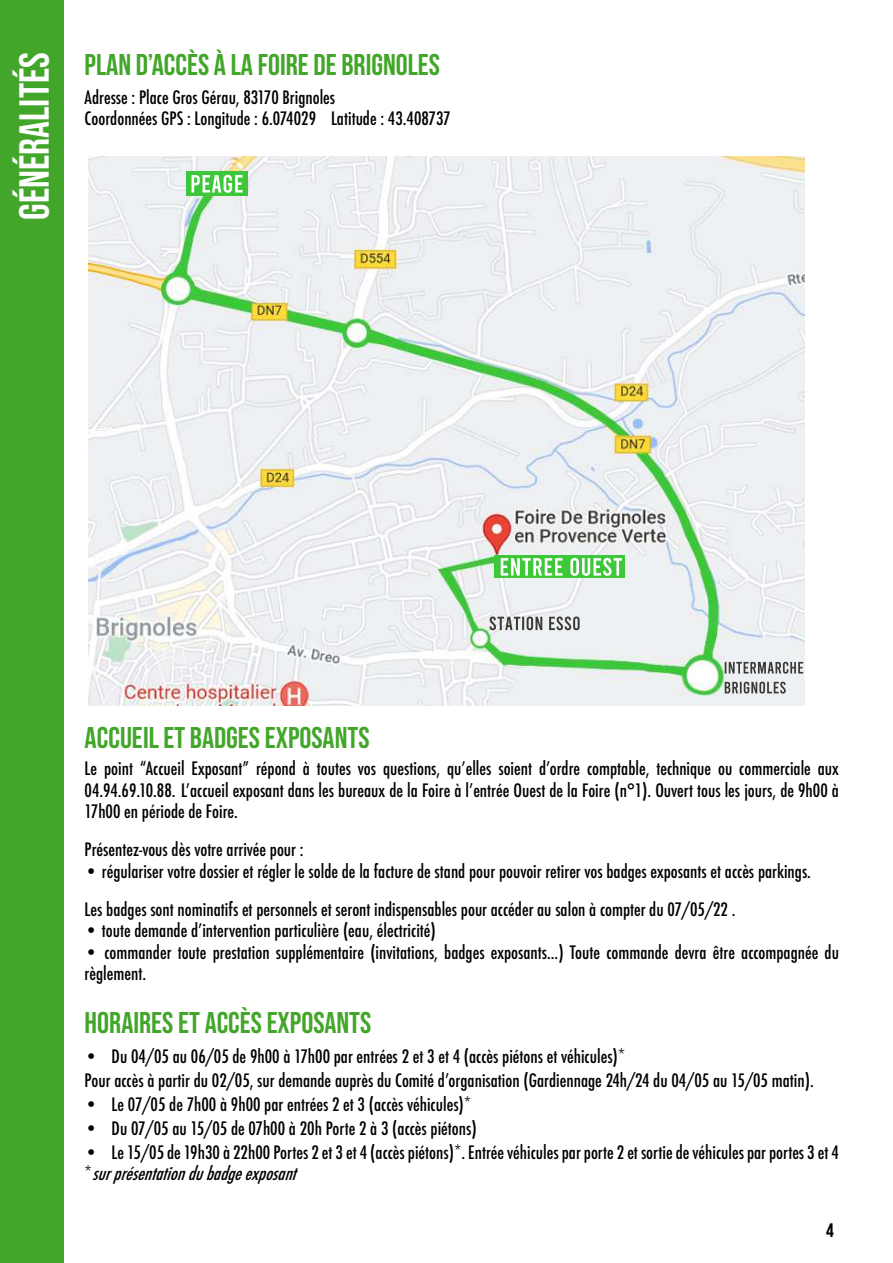
<style>
.page{position:relative;width:893px;height:1263px;background:#fff}
.page>*{position:absolute;margin:0;border:0;box-sizing:border-box;transform-origin:0 0}
.t1{font:42px "Bebas Neue";color:#fff}
.t2{font:30px "Bebas Neue";color:#42a62a}
.t3{font:700 30px "Bebas Neue";color:#42a62a}
.t4{font:700 19.5px "Bebas Neue";color:#000}
.t5{font:500 condensed 18px/21.6px "Futura";color:#000}
.s1{font-weight:700}
.s2{font-style:italic}
</style>
<div class="page">
<div style="left:0;top:0;width:63px;height:1263px;background:#42a62a"></div>
<img style="left:89px;top:156px;width:715px;height:549px">
<img style="left:187px;top:172px;width:61px;height:23px">
<img style="left:495px;top:555px;width:129px;height:22px">
<h1 class="t1" style="left:11px;top:220px;width:169px;rotate:-90deg">GÉNÉRALITÉS</h1>
<h2 class="t3" style="left:85px;top:48px;width:357px">PLAN D’ACCÈS À LA FOIRE DE BRIGNOLES</h2>
<p class="t5" style="left:85px;top:86px;width:367px">Adresse : Place Gros Gérau, 83170 Brignoles<br>Coordonnées GPS : Longitude : 6.074029 Latitude : 43.408737</p>
<h2 class="t2" style="left:85px;top:720px;width:286px"><span class="s1">ACCUEIL ET</span> BADGES EXPOSANTS</h2>
<p class="t5" style="left:85px;top:758px;width:756px;text-align:justify">Le point “Accueil Exposant” répond à toutes vos questions, qu’elles soient d’ordre comptable, technique ou commerciale aux 04.94.69.10.88. L’accueil exposant dans les bureaux de la Foire à l’entrée Ouest de la Foire (n°1). Ouvert tous les jours, de 9h00 à 17h00 en période de Foire.</p>
<p class="t5" style="left:85px;top:839px;width:220px">Présentez-vous dès votre arrivée pour :</p>
<p class="t5" style="left:85px;top:852px;width:728px;line-height:37.8px">• régulariser votre dossier et régler le solde de la facture de stand pour pouvoir retirer vos badges exposants et accès parkings.<br>Les badges sont nominatifs et personnels et seront indispensables pour accéder au salon à compter du 07/05/22 .</p>
<p class="t5" style="left:85px;top:920px;width:353px">• toute demande d’intervention particulière (eau, électricité)</p>
<p class="t5" style="left:85px;top:941px;width:756px">• commander toute prestation supplémentaire (invitations, badges exposants...) Toute commande devra être accompagnée du règlement.</p>
<h2 class="t2" style="left:85px;top:1005px;width:288px">HORAIRES ET ACCÈS EXPOSANTS</h2>
<p class="t5" style="left:85px;top:1044px;width:731px;line-height:24px">• Du 04/05 au 06/05 de 9h00 à 17h00 par entrées 2 et 3 et 4 (accès piétons et véhicules)*<br>Pour accès à partir du 02/05, sur demande auprès du Comité d’organisation (Gardiennage 24h/24 du 04/05 au 15/05 matin).</p>
<p class="t5" style="left:85px;top:1093px;width:388px">• Le 07/05 de 7h00 à 9h00 par entrées 2 et 3 (accès véhicules)*</p>
<p class="t5" style="left:85px;top:1117px;width:393px">• Du 07/05 au 15/05 de 07h00 à 20h Porte 2 à 3 (accès piétons)</p>
<p class="t5" style="left:85px;top:1141px;width:756px">• Le 15/05 de 19h30 à 22h00 Portes 2 et 3 et 4 (accès piétons)*. Entrée véhicules par porte 2 et sortie de véhicules par portes 3 et 4 * <span class="s2">surprésentationdubadgeexposant</span></p>
<p class="t4" style="left:826px;top:1220px;width:9px">4</p>
</div>
